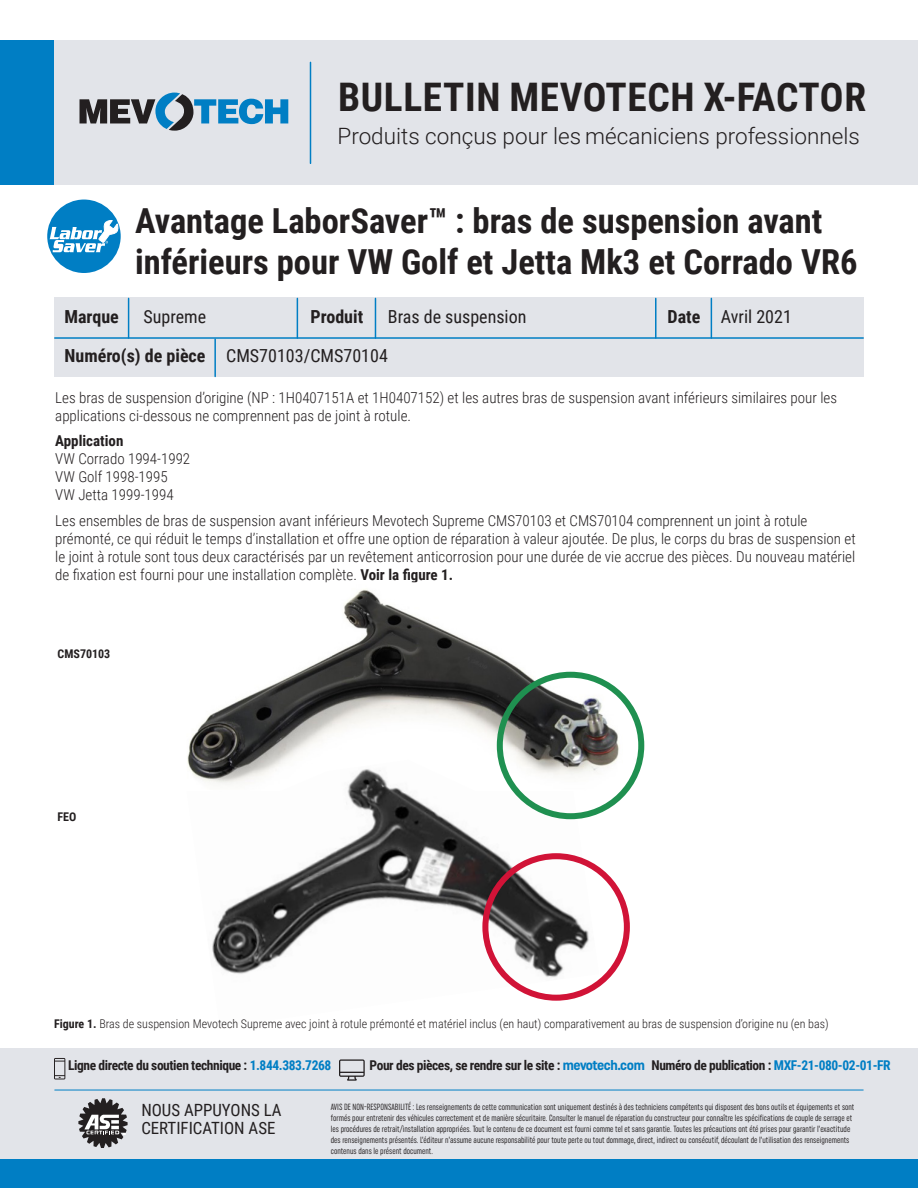
<style>
.page{position:relative;width:918px;height:1188px;background:#fff}
.page>*{position:absolute;margin:0;border:0;box-sizing:border-box;transform-origin:0 0}
.t1{font:700 39.3px "Roboto Condensed";letter-spacing:.015em;color:#231f20}
.t2{font:700 34.5px/41.4px "Roboto Condensed";color:#231f20}
.t3{font:300 22.5px "Roboto";color:#231f20}
.t4{font:18px "Roboto Condensed";color:#231f20}
.t5{font:700 18px "Roboto Condensed";color:#231f20}
.t6{font:16.8px "Roboto Condensed";color:#231f20}
.t7{font:300 15px/18px "Roboto Condensed";color:#231f20}
.t8{font:700 13.5px "Roboto Condensed";letter-spacing:-.03em;color:#231f20}
.t9{font:300 12px "Roboto Condensed";color:#231f20}
.t10{font:700 12px "Roboto Condensed";color:#231f20}
.t11{font:extra-condensed 9px/10.8px "Uniform";color:#231f20}
.s1{font-weight:700}
.s2{color:#007ec4}
.s3{font-family:"Uniform Condensed";font-size:14.25px;color:#007ec4}
</style>
<div class="page">
<div style="left:44px;top:40px;width:874px;height:145px;background:#e2e4e9"></div>
<div style="left:0;top:40px;width:54px;height:145px;background:#007ec4"></div>
<hr style="left:310px;top:62px;width:1px;height:101px;background:#007ec4">
<svg style="left:80px;top:93px;width:208px;height:38px"></svg>
<img style="left:212px;top:791px;width:387px;height:210px">
<div style="left:47px;top:200px;width:74px;height:73px;background:#007ec4;border-radius:50%"></div>
<svg style="left:49px;top:220px;width:70px;height:32px"></svg>
<div style="left:54px;top:298px;width:810px;height:79px;background:#e2e4e9"></div>
<hr style="left:297px;top:298px;width:1px;height:40px;background:#007ec4">
<hr style="left:655px;top:298px;width:2px;height:40px;background:#007ec4">
<hr style="left:375px;top:298px;width:1px;height:40px;background:#007ec4">
<hr style="left:711px;top:298px;width:1px;height:40px;background:#007ec4">
<hr style="left:128px;top:298px;width:1px;height:40px;background:#007ec4">
<hr style="left:55px;top:337px;width:808px;height:2px;background:#007ec4">
<hr style="left:214px;top:339px;width:2px;height:37px;background:#007ec4">
<img style="left:187px;top:589px;width:452px;height:202px">
<div style="left:497px;top:672px;width:147px;height:147px;border:6px solid #1f9050;border-radius:50%"></div>
<div style="left:482px;top:853px;width:148px;height:148px;border:6px solid #d11337;border-radius:50%"></div>
<div style="left:0;top:1049px;width:918px;height:139px;background:#e2e4e9"></div>
<div style="left:0;top:1160px;width:918px;height:28px;background:#007ec4"></div>
<svg style="left:78px;top:1098px;width:50px;height:50px"></svg>
<svg style="left:54px;top:1058px;width:11px;height:21px"></svg>
<svg style="left:339px;top:1059px;width:26px;height:22px"></svg>
<hr style="left:55px;top:1090px;width:808px;height:1px;background:#007ec4">
<p class="t1" style="left:338px;top:70px;width:529px">BULLETIN MEVOTECH X-FACTOR</p>
<p class="t3" style="left:338px;top:120px;width:524px">Produits conçus pour les mécaniciens professionnels</p>
<p class="t2" style="left:135px;top:199px;width:724px">Avantage LaborSaver™ : bras de suspension avant inférieurs pour VW Golf et Jetta Mk3 et Corrado VR6</p>
<p class="t5" style="left:64px;top:304px;width:56px">Marque</p>
<p class="t4" style="left:144px;top:304px;width:64px">Supreme</p>
<p class="t5" style="left:310px;top:304px;width:54px">Produit</p>
<p class="t4" style="left:388px;top:304px;width:140px">Bras de suspension</p>
<p class="t4" style="left:668px;top:304px;width:126px"><span class="s1">Date</span> Avril 2021</p>
<p class="t4" style="left:64px;top:343px;width:325px"><span class="s1">Numéro(s) de pièce</span> CMS70103/CMS70104</p>
<p class="t7" style="left:55px;top:388px;width:783px">Les bras de suspension d’origine (NP : 1H0407151A et 1H0407152) et les autres bras de suspension avant inférieurs similaires pour les applications ci-dessous ne comprennent pas de joint à rotule.</p>
<p class="t7" style="left:55px;top:431px;width:136px"><span class="s1">Application<br></span>VW Corrado 1994-1992<br>VW Golf 1998-1995<br>VW Jetta 1999-1994</p>
<p class="t7" style="left:55px;top:511px;width:802px">Les ensembles de bras de suspension avant inférieurs Mevotech Supreme CMS70103 et CMS70104 comprennent un joint à rotule prémonté, ce qui réduit le temps d’installation et offre une option de réparation à valeur ajoutée. De plus, le corps du bras de suspension et le joint à rotule sont tous deux caractérisés par un revêtement anticorrosion pour une durée de vie accrue des pièces. Du nouveau matériel de fixation est fourni pour une installation complète. <span class="s1">Voir la figure 1.</span></p>
<p class="t10" style="left:58px;top:645px;width:54px">CMS70103</p>
<p class="t10" style="left:58px;top:808px;width:20px">FEO</p>
<p class="t9" style="left:54px;top:1015px;width:776px"><span class="s1">Figure 1.</span> Bras de suspension Mevotech Supreme avec joint à rotule prémonté et matériel inclus (en haut) comparativement au bras de suspension d’origine nu (en bas)</p>
<p class="t8" style="left:68px;top:1055px;width:265px">Ligne directe du soutien technique : <span class="s2">1.844.383.7268</span></p>
<p class="t8" style="left:370px;top:1055px;width:523px">Pour des pièces, se rendre sur le site : <span class="s3">mevotech.com</span> Numéro de publication : <span class="s2">MXF-21-080-02-01-FR</span></p>
<p class="t6" style="left:141px;top:1098px;width:142px">NOUS APPUYONS LA</p>
<p class="t6" style="left:141px;top:1116px;width:136px">CERTIFICATION ASE</p>
<p class="t11" style="left:331px;top:1102px;width:525px">AVIS DE NON-RESPONSABILITÉ : Les renseignements de cette communication sont uniquement destinés à des techniciens compétents qui disposent des bons outils et équipements et sont formés pour entretenir des véhicules correctement et de manière sécuritaire. Consulter le manuel de réparation du constructeur pour connaître les spécifications de couple de serrage et les procédures de retrait/installation appropriées. Tout le contenu de ce document est fourni comme tel et sans garantie. Toutes les précautions ont été prises pour garantir l’exactitude des renseignements présentés. L’éditeur n’assume aucune responsabilité pour toute perte ou tout dommage, direct, indirect ou consécutif, découlant de l’utilisation des renseignements contenus dans le présent document.</p>
</div>
